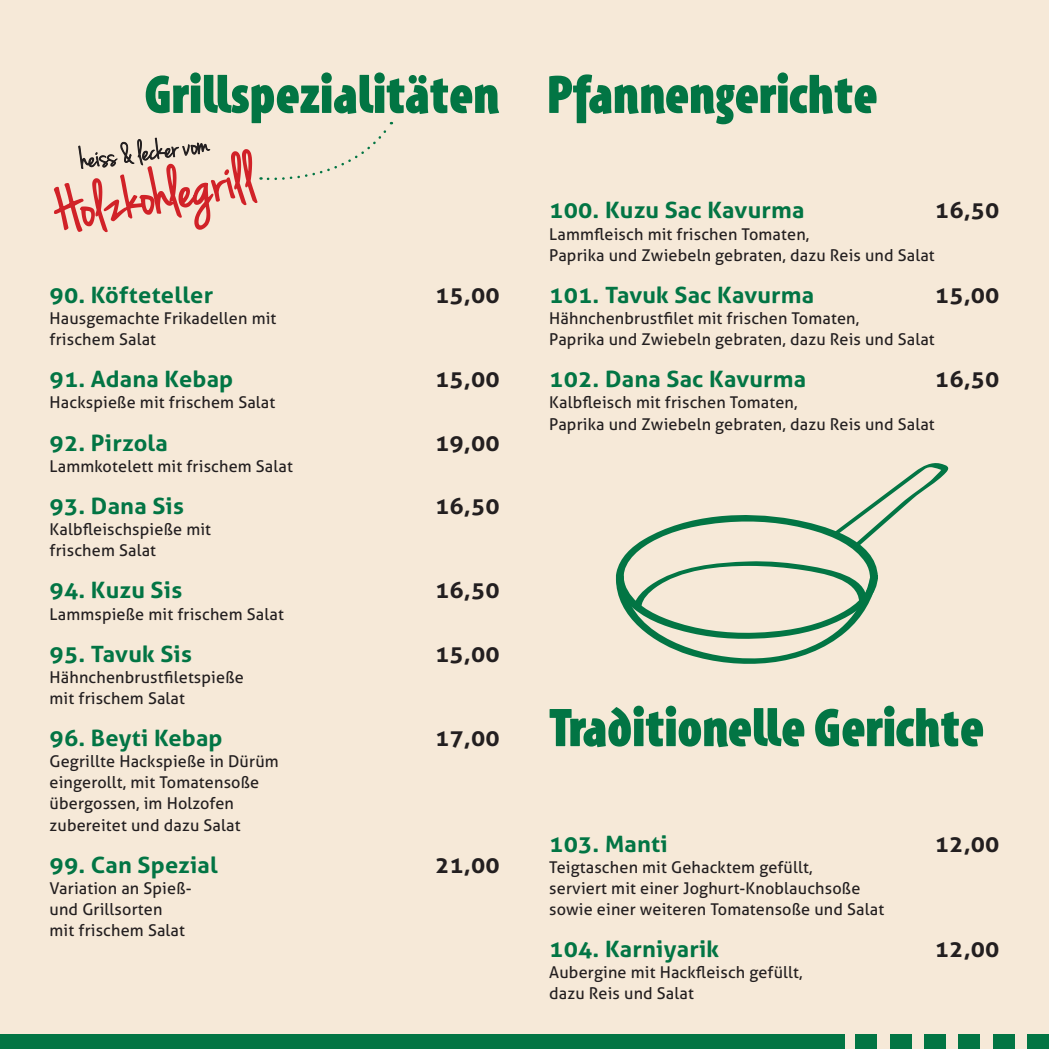
<style>
.page{position:relative;width:1049px;height:1049px;background:#f6e9d8}
.page>*{position:absolute;margin:0;border:0;box-sizing:border-box;transform-origin:0 0}
.t1{font:900 condensed 55px "Santana";color:#027544}
.t2{font:700 22.5px "Aller";letter-spacing:.01em;color:#027544;scale:1.05 1}
.t3{font:700 22.5px "Aller";letter-spacing:.01em;color:#231f20;scale:1.05 1}
.t4{font:16.25px/21px "Aller";letter-spacing:.01em;color:#231f20}
</style>
<div class="page">
<div style="left:0;top:1034px;width:844px;height:15px;background:#027544"></div>
<div style="left:1028px;top:1034px;width:21px;height:15px;background:#027544"></div>
<div style="left:959px;top:1034px;width:21px;height:15px;background:#027544"></div>
<div style="left:993px;top:1034px;width:21px;height:15px;background:#027544"></div>
<div style="left:924px;top:1034px;width:21px;height:15px;background:#027544"></div>
<div style="left:890px;top:1034px;width:21px;height:15px;background:#027544"></div>
<div style="left:855px;top:1034px;width:22px;height:15px;background:#027544"></div>
<svg style="left:615px;top:463px;width:334px;height:201px"></svg>
<svg style="left:53px;top:72px;width:446px;height:161px"></svg>
<h2 class="t2" style="left:50px;top:281px;width:157px">90. Köfteteller</h2>
<p class="t4" style="left:50px;top:308px;width:228px">Hausgemachte Frikadellen mit frischem Salat</p>
<h2 class="t2" style="left:50px;top:365px;width:176px">91. Adana Kebap</h2>
<p class="t4" style="left:50px;top:392px;width:227px">Hackspieße mit frischem Salat</p>
<h2 class="t2" style="left:50px;top:429px;width:114px">92. Pirzola</h2>
<p class="t4" style="left:50px;top:455px;width:245px">Lammkotelett mit frischem Salat</p>
<h2 class="t2" style="left:50px;top:492px;width:129px">93. Dana Sis</h2>
<p class="t4" style="left:50px;top:519px;width:163px">Kalbfleischspieße mit frischem Salat</p>
<h2 class="t2" style="left:50px;top:576px;width:128px">94. Kuzu Sis</h2>
<p class="t4" style="left:50px;top:603px;width:236px">Lammspieße mit frischem Salat</p>
<h2 class="t2" style="left:50px;top:640px;width:137px">95. Tavuk Sis</h2>
<p class="t4" style="left:50px;top:666px;width:196px">Hähnchenbrustfiletspieße mit frischem Salat</p>
<h2 class="t2" style="left:50px;top:724px;width:166px">96. Beyti Kebap</h2>
<p class="t4" style="left:50px;top:751px;width:231px">Gegrillte Hackspieße in Dürüm eingerollt, mit Tomatensoße übergossen, im Holzofen zubereitet und dazu Salat</p>
<h2 class="t2" style="left:50px;top:851px;width:162px">99. Can Spezial</h2>
<p class="t4" style="left:50px;top:877px;width:144px">Variation an Spieß&shy;und Grillsorten<br>mit frischem Salat</p>
<h2 class="t3" style="left:435px;top:281px;width:63px">15,00</h2>
<h2 class="t3" style="left:435px;top:365px;width:63px">15,00</h2>
<h2 class="t3" style="left:435px;top:429px;width:63px">19,00</h2>
<h2 class="t3" style="left:435px;top:492px;width:63px">16,50</h2>
<h2 class="t3" style="left:435px;top:576px;width:63px">16,50</h2>
<h2 class="t3" style="left:435px;top:640px;width:63px">15,00</h2>
<h2 class="t3" style="left:435px;top:724px;width:63px">17,00</h2>
<h2 class="t3" style="left:435px;top:851px;width:63px">21,00</h2>
<h1 class="t1" style="left:547px;top:67px;width:332px">Pfannengerichte</h1>
<h2 class="t2" style="left:549px;top:197px;width:245px">100. Kuzu Sac Kavurma</h2>
<p class="t4" style="left:549px;top:223px;width:387px">Lammfleisch mit frischen Tomaten,<br>Paprika und Zwiebeln gebraten, dazu Reis und Salat</p>
<h2 class="t2" style="left:549px;top:281px;width:254px">101. Tavuk Sac Kavurma</h2>
<p class="t4" style="left:549px;top:308px;width:387px">Hähnchenbrustfilet mit frischen Tomaten,<br>Paprika und Zwiebeln gebraten, dazu Reis und Salat</p>
<h2 class="t2" style="left:549px;top:365px;width:246px">102. Dana Sac Kavurma</h2>
<p class="t4" style="left:549px;top:392px;width:387px">Kalbfleisch mit frischen Tomaten,<br>Paprika und Zwiebeln gebraten, dazu Reis und Salat</p>
<h2 class="t3" style="left:935px;top:197px;width:63px">16,50</h2>
<h2 class="t3" style="left:935px;top:281px;width:63px">15,00</h2>
<h2 class="t3" style="left:935px;top:365px;width:63px">16,50</h2>
<h1 class="t1" style="left:549px;top:700px;width:436px">Traditionelle Gerichte</h1>
<h2 class="t2" style="left:549px;top:830px;width:114px">103. Manti</h2>
<p class="t4" style="left:549px;top:856px;width:336px">Teigtaschen mit Gehacktem gefüllt,<br>serviert mit einer Joghurt-Knoblauchsoße sowie einer weiteren Tomatensoße und Salat</p>
<h2 class="t2" style="left:549px;top:935px;width:163px">104. Karniyarik</h2>
<p class="t4" style="left:549px;top:962px;width:255px">Aubergine mit Hackfleisch gefüllt, dazu Reis und Salat</p>
<h2 class="t3" style="left:935px;top:830px;width:63px">12,00</h2>
<h2 class="t3" style="left:935px;top:935px;width:63px">12,00</h2>
</div>
